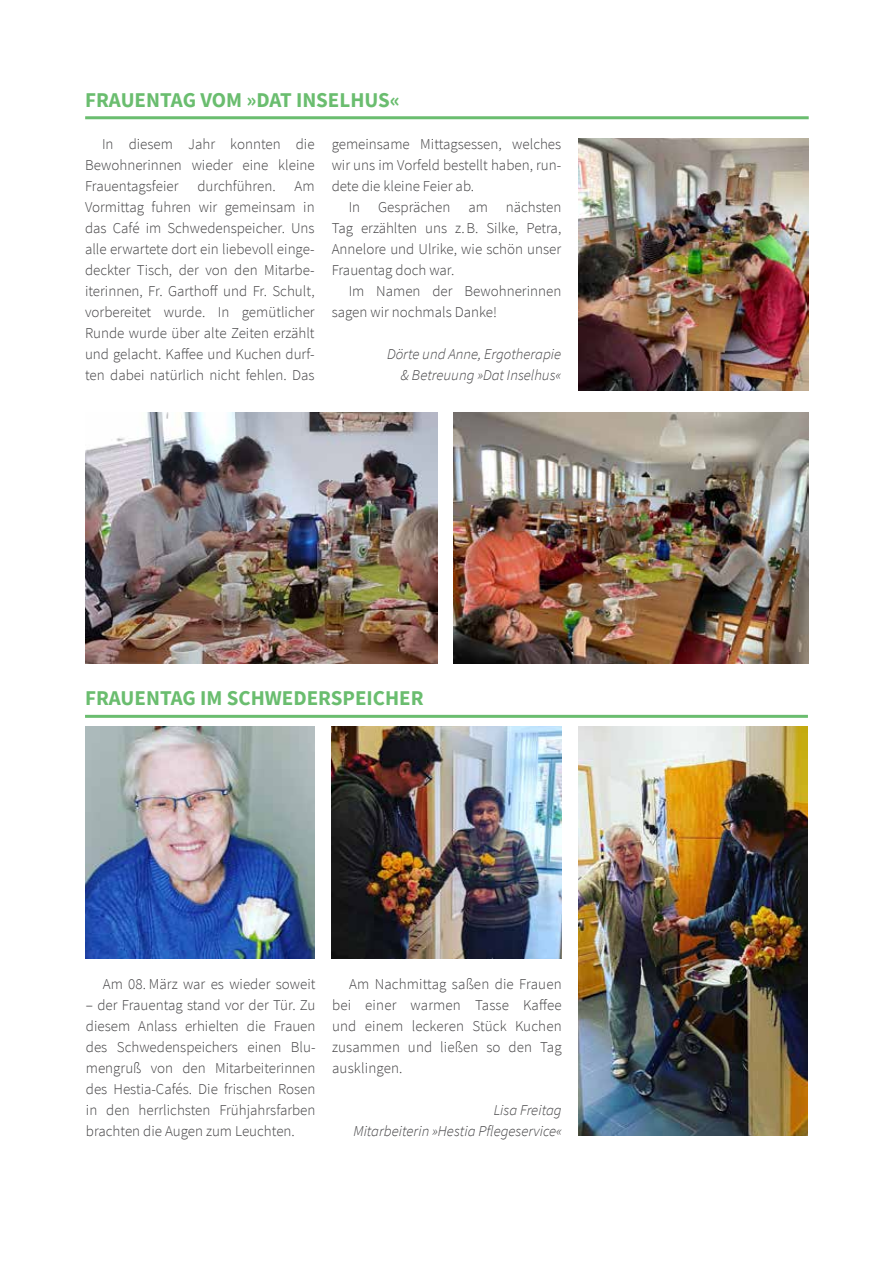
<style>
.page{position:relative;width:893px;height:1263px;background:#fff}
.page>*{position:absolute;margin:0;border:0;box-sizing:border-box;transform-origin:0 0}
.t1{font:700 21px "Source Sans Pro";color:#6abd6f}
.t2{font:300 15px/21px "Source Sans Pro";color:#414042;text-align:justify}
.t3{font:italic 300 15px/21px "Source Sans Pro";color:#414042;text-align:right}
</style>
<div class="page">
<hr style="left:85px;top:116px;width:724px;height:3px;background:#6abd6f">
<img style="left:85px;top:412px;width:353px;height:251px">
<img style="left:578px;top:138px;width:231px;height:252px">
<img style="left:454px;top:412px;width:355px;height:251px">
<hr style="left:85px;top:715px;width:723px;height:3px;background:#6abd6f">
<img style="left:578px;top:726px;width:230px;height:409px">
<img style="left:332px;top:726px;width:229px;height:233px">
<img style="left:85px;top:726px;width:230px;height:233px">
<h1 class="t1" style="left:85px;top:85px;width:316px">FRAUENTAG VOM »DAT INSELHUS«</h1>
<p class="t2" style="left:85px;top:133px;width:231px;text-indent:17px">In diesem Jahr konnten die Bewohnerinnen wieder eine kleine Frauentagsfeier</p>
<p class="t2" style="left:332px;top:133px;width:231px">gemeinsame Mittagsessen, welches wir uns im Vorfeld bestellt haben, run&shy;dete die kleine Feier ab.</p>
<p class="t2" style="left:332px;top:196px;width:231px;text-indent:17px">In Gesprächen am nächsten Tag erzählten uns z.B. Silke, Petra, Annelore und Ulrike, wie schön unser Frauentag doch war.</p>
<p class="t2" style="left:332px;top:280px;width:231px;text-indent:17px">Im Namen der Bewohnerinnen sagen wir nochmals Danke!</p>
<p class="t3" style="left:387px;top:343px;width:176px">Dörte und Anne, Ergotherapie &amp; Betreuung »Dat Inselhus«</p>
<p class="t2" style="left:197px;top:175px;width:80px">durchführen.</p>
<p class="t2" style="left:85px;top:175px;width:231px;text-indent:210px">Am Vormittag fuhren wir gemeinsam in das Café im Schwedenspeicher. Uns alle erwartete dort ein liebevoll einge&shy;deckter Tisch, der von den Mitarbe&shy;iterinnen, Fr. Garthoff und Fr. Schult, vorbereitet wurde. In gemütlicher Runde wurde über alte Zeiten erzählt und gelacht. Kaffee und Kuchen durf&shy;ten dabei natürlich nicht fehlen. Das</p>
<h1 class="t1" style="left:85px;top:684px;width:340px">FRAUENTAG IM SCHWEDERSPEICHER</h1>
<p class="t2" style="left:103px;top:973px;width:214px">Am 08. März war es wieder soweit</p>
<p class="t2" style="left:86px;top:994px;width:231px">– der Frauentag stand vor der Tür. Zu diesem Anlass erhielten die Frauen des Schwedenspeichers einen Blu&shy;mengruß von den Mitarbeiterinnen des Hestia-Cafés. Die frischen Rosen in den herrlichsten Frühjahrsfarben brachten die Augen zum Leuchten.</p>
<p class="t2" style="left:332px;top:973px;width:231px;text-indent:17px">Am Nachmittag saßen die Frauen bei einer warmen Tasse Kaffee und einem leckeren Stück Kuchen zusammen und ließen so den Tag ausklingen.</p>
<p class="t3" style="left:353px;top:1099px;width:210px">Lisa Freitag<br>Mitarbeiterin »Hestia Pflegeservice«</p>
</div>
